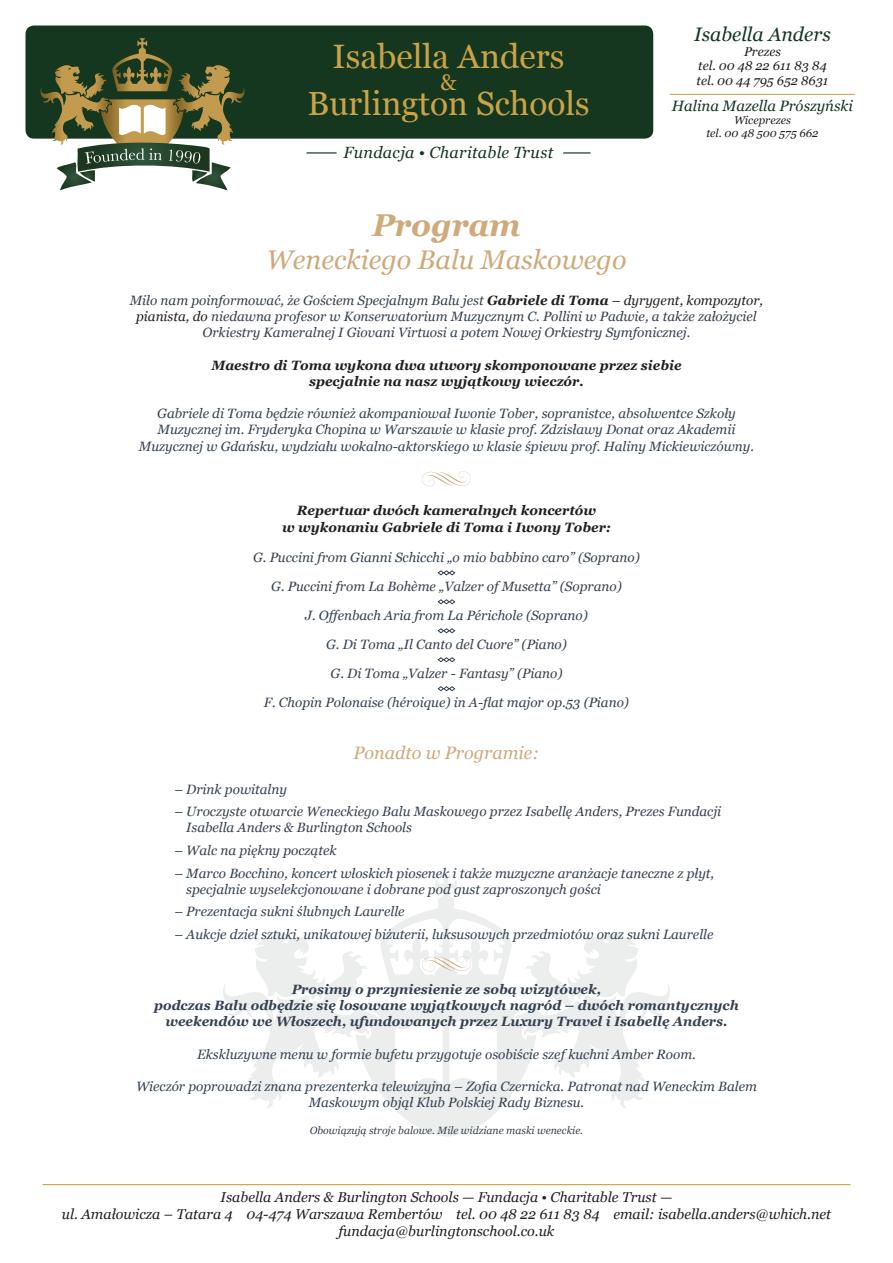
<style>
.page{position:relative;width:893px;height:1263px;background:#fff}
.page>*{position:absolute;margin:0;border:0;box-sizing:border-box;transform-origin:0 0}
.t1{font:33.9px "Georgia";color:#cba347}
.t2{font:33.45px "Georgia";color:#cba347}
.t3{font:italic 700 31.5px "Georgia";color:#cfaa7c}
.t4{font:italic 27px "Georgia";color:#cfaa7c}
.t5{font:22.5px "Georgia";color:#cba347}
.t6{font:italic 19.5px "Georgia";color:#153720}
.t7{font:italic 18px "Georgia";color:#cfaa7c}
.t8{font:italic 16.2px "Georgia";letter-spacing:.015em;color:#153720}
.t9{font:italic 15px "Georgia";color:#153720}
.t10{font:italic 14.25px/17.1px "Georgia";color:#231f20;text-align:center}
.divider{font:italic 13.5px/16.2px "Georgia";color:#344252;text-align:center}
.t11{font:italic 700 13.5px/16.2px "Georgia";color:#344252;text-align:center}
.t12{font:italic 700 13.5px/16.2px "Georgia";color:#231f20;text-align:center}
.t13{font:italic 12.75px/14.5px "Georgia";color:#231f20;text-align:center}
.t14{font:italic 11.25px/12.8px "Georgia";color:#231f20;text-align:center}
.t15{font:italic 10.5px "Georgia";color:#344252}
.s1{font-weight:700;color:#231f20}
.s2{color:#231f20}
</style>
<div class="page">
<div style="left:26px;top:26px;width:627px;height:113px;background:#153720;border-radius:9px"></div>
<hr style="left:670px;top:94px;width:185px;height:1px;background:#cba347">
<svg style="left:54px;top:38px;width:177px;height:152px"></svg>
<hr style="left:307px;top:152px;width:30px;height:2px;background:#153720">
<hr style="left:563px;top:152px;width:27px;height:2px;background:#153720">
<hr style="left:43px;top:1184px;width:807px;height:1px;background:#cba347">
<svg style="left:438px;top:570px;width:17px;height:5px"></svg>
<svg style="left:438px;top:599px;width:17px;height:5px"></svg>
<svg style="left:438px;top:628px;width:17px;height:5px"></svg>
<svg style="left:438px;top:657px;width:17px;height:5px"></svg>
<svg style="left:438px;top:686px;width:17px;height:5px"></svg>
<svg style="left:223px;top:875px;width:447px;height:262px"></svg>
<svg style="left:422px;top:471px;width:49px;height:15px"></svg>
<p class="t1" style="left:333px;top:31px;width:233px">Isabella Anders</p>
<p class="t5" style="left:440px;top:66px;width:18px">&amp;</p>
<p class="t2" style="left:307px;top:79px;width:284px">Burlington Schools</p>
<p class="t8" style="left:344px;top:141px;width:211px">Fundacja • Charitable Trust</p>
<p class="t6" style="left:694px;top:20px;width:138px">Isabella Anders</p>
<p class="t13" style="left:697px;top:43px;width:133px">Prezes<br>tel. 00 48 22 611 83 84 tel. 00 44 795 652 8631</p>
<p class="t9" style="left:672px;top:95px;width:182px">Halina Mazella Prószyński</p>
<p class="t14" style="left:706px;top:113px;width:114px">Wiceprezes<br>tel. 00 48 500 575 662</p>
<p class="t3" style="left:372px;top:202px;width:150px">Program</p>
<p class="t4" style="left:266px;top:240px;width:362px">Weneckiego Balu Maskowego</p>
<p class="divider" style="left:130px;top:292px;width:635px">Miło nam poinformować, że Gościem Specjalnym Balu jest <span class="s1">Gabriele di Toma</span> <span class="s2">– dyrygent, kompozytor, pianista, do</span> niedawna profesor w Konserwatorium Muzycznym C. Pollini w Padwie, a także założyciel<br>Orkiestry Kameralnej I Giovani Virtuosi a potem Nowej Orkiestry Symfonicznej.</p>
<p class="t12" style="left:211px;top:356px;width:472px">Maestro di Toma wykona dwa utwory skomponowane przez siebie specjalnie na nasz wyjątkowy wieczór.</p>
<p class="divider" style="left:139px;top:405px;width:617px">Gabriele di Toma będzie również akompaniował Iwonie Tober, sopranistce, absolwentce Szkoły<br>Muzycznej im. Fryderyka Chopina w Warszawie w klasie prof. Zdzisławy Donat oraz Akademii<br>Muzycznej w Gdańsku, wydziału wokalno-aktorskiego w klasie śpiewu prof. Haliny Mickiewiczówny.</p>
<p class="t12" style="left:282px;top:502px;width:330px">Repertuar dwóch kameralnych koncertów<br>w wykonaniu Gabriele di Toma i Iwony Tober:</p>
<p class="divider" style="left:253px;top:549px;width:388px">G. Puccini from Gianni Schicchi „o mio babbino caro” (Soprano)</p>
<p class="divider" style="left:271px;top:578px;width:352px">G. Puccini from La Bohème „Valzer of Musetta” (Soprano)</p>
<p class="divider" style="left:305px;top:607px;width:284px">J. Offenbach Aria from La Périchole (Soprano)</p>
<p class="divider" style="left:326px;top:636px;width:242px">G. Di Toma „Il Canto del Cuore” (Piano)</p>
<p class="divider" style="left:331px;top:665px;width:233px">G. Di Toma „Valzer - Fantasy” (Piano)</p>
<p class="divider" style="left:264px;top:694px;width:366px">F. Chopin Polonaise (héroique) in A-flat major op.53 (Piano)</p>
<p class="t7" style="left:354px;top:740px;width:187px">Ponadto w Programie:</p>
<p class="divider" style="left:174px;top:780px;width:114px">– Drink powitalny</p>
<p class="divider" style="left:186px;top:803px;width:536px;text-align:left;text-indent:-12px">– Uroczyste otwarcie Weneckiego Balu Maskowego przez Isabellę Anders, Prezes Fundacji<br>Isabella Anders &amp; Burlington Schools</p>
<p class="divider" style="left:174px;top:842px;width:164px">– Walc na piękny początek</p>
<p class="divider" style="left:186px;top:864px;width:529px;text-align:left;text-indent:-12px">– Marco Bocchino, koncert włoskich piosenek i także muzyczne aranżacje taneczne z płyt, specjalnie wyselekcjonowane i dobrane pod gust zaproszonych gości</p>
<p class="divider" style="left:174px;top:903px;width:232px">– Prezentacja sukni ślubnych Laurelle</p>
<p class="divider" style="left:174px;top:926px;width:541px">– Aukcje dzieł sztuki, unikatowej biżuterii, luksusowych przedmiotów oraz sukni Laurelle</p>
<p class="t11" style="left:154px;top:980px;width:586px">Prosimy o przyniesienie ze sobą wizytówek,<br>podczas Balu odbędzie się losowane wyjątkowych nagród – dwóch romantycznych weekendów we Włoszech, ufundowanych przez Luxury Travel i Isabellę Anders.</p>
<p class="divider" style="left:197px;top:1045px;width:500px">Ekskluzywne menu w formie bufetu przygotuje osobiście szef kuchni Amber Room.</p>
<p class="divider" style="left:136px;top:1078px;width:622px">Wieczór poprowadzi znana prezenterka telewizyjna – Zofia Czernicka. Patronat nad Weneckim Balem<br>Maskowym objął Klub Polskiej Rady Biznesu.</p>
<p class="t15" style="left:310px;top:1123px;width:275px">Obowiązują stroje balowe. Mile widziane maski weneckie.</p>
<p class="t10" style="left:62px;top:1188px;width:771px">Isabella Anders &amp; Burlington Schools — Fundacja • Charitable Trust —<br>ul. Amałowicza – Tatara 4 04-474 Warszawa Rembertów tel. 00 48 22 611 83 84 email: isabella.anders@which.net fundacja@burlingtonschool.co.uk</p>
</div>
